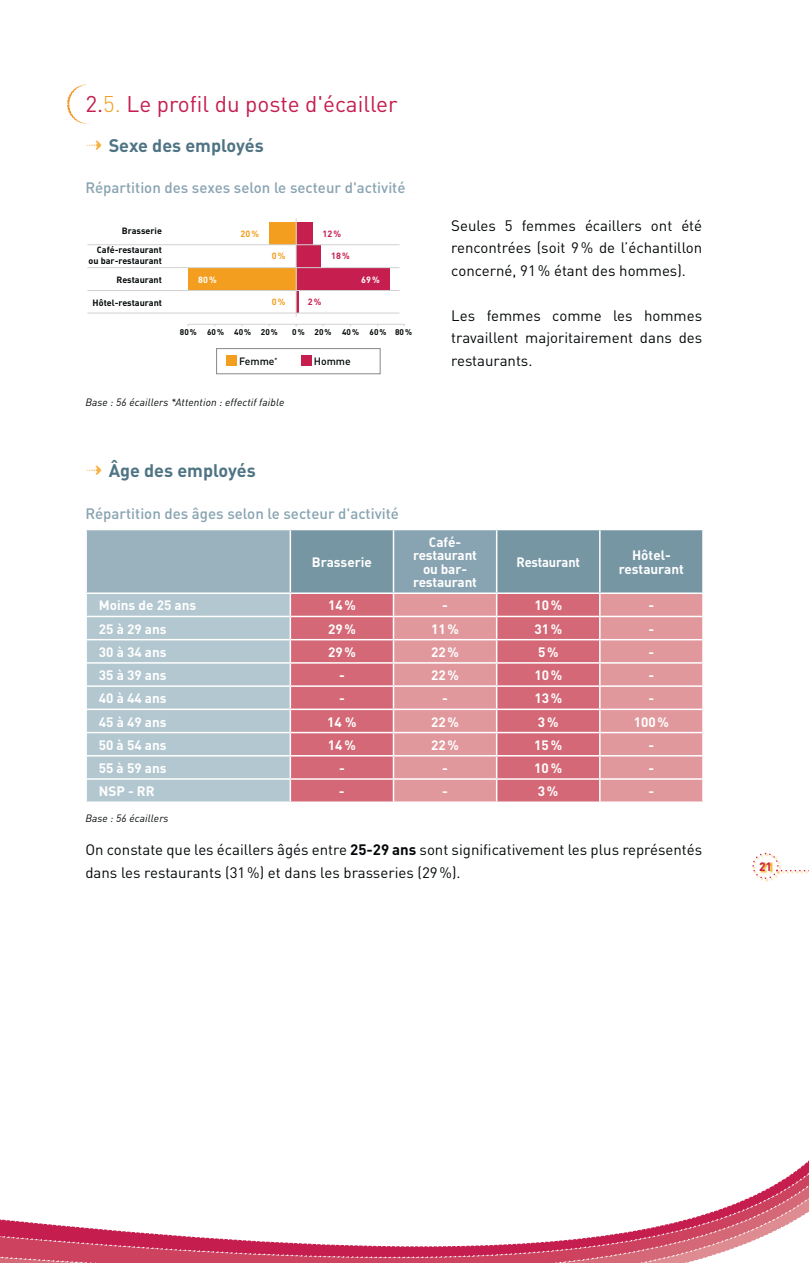
<style>
.page{position:relative;width:809px;height:1263px;background:#fff}
.page>*{position:absolute;margin:0;border:0;box-sizing:border-box;transform-origin:0 0}
.t1{font:22.5px "DIN";color:#c51e4f}
.t2{font:700 18px "DIN";color:#4e7484}
.t3{font:15px/22.5px "DIN";color:#040809}
.t4{font:500 15px "DIN";color:#88a3b1}
.t5{font:700 13.5px/13.5px "DIN";color:#fff;text-align:center}
.t6{font:700 13.5px "DIN";color:#fff;scale:.95 1}
.t7{font:700 12px "DIN";color:#c51e4e}
.t8{font:italic 10.5px "DIN";letter-spacing:.01em;color:#040809}
.t9{font:500 10.5px "DIN";color:#040809}
.t10{font:700 9px/10.8px "DIN";color:#040809;text-align:right}
.t11{font:700 9px "DIN";color:#c51e4f}
.t12{font:700 9px "DIN";color:#f39e1e}
.t13{font:700 9px "DIN";color:#fff}
.t14{font:700 8.25px "DIN";color:#040809}
.t15{font:500 6.15px "DIN";color:#040809}
.s1{font-weight:300;color:#f39e1e}
.s2{font-weight:300;color:#f19520}
.s3{font-family:"Distro II Bats";font-weight:400;color:#f8b03d}
.s4{font-weight:700}
</style>
<div class="page">
<svg style="left:0;top:1161px;width:808px;height:102px"></svg>
<img style="left:761px;top:880px;width:12px;height:2px">
<svg style="left:752px;top:852px;width:57px;height:28px"></svg>
<svg style="left:67px;top:84px;width:24px;height:40px"></svg>
<div style="left:86px;top:530px;width:204px;height:63px;background:#99b2be"></div>
<div style="left:87px;top:594px;width:202px;height:207px;background:#b3c7d0"></div>
<hr style="left:85px;top:530px;width:2px;height:62px;background:#fff">
<hr style="left:289px;top:530px;width:2px;height:62px;background:#fff">
<hr style="left:85px;top:592px;width:205px;height:2px;background:#fff">
<hr style="left:85px;top:616px;width:205px;height:1px;background:#fff">
<hr style="left:85px;top:639px;width:205px;height:1px;background:#fff">
<hr style="left:85px;top:662px;width:308px;height:2px;background:#fff">
<hr style="left:85px;top:685px;width:205px;height:2px;background:#fff">
<hr style="left:85px;top:709px;width:205px;height:1px;background:#fff">
<hr style="left:85px;top:732px;width:205px;height:1px;background:#fff">
<hr style="left:85px;top:755px;width:205px;height:2px;background:#fff">
<hr style="left:85px;top:778px;width:205px;height:2px;background:#fff">
<svg style="left:290px;top:530px;width:413px;height:271px;background:#c78d97"></svg>
<hr style="left:290px;top:592px;width:206px;height:2px;background:#fff">
<div style="left:216px;top:348px;width:164px;height:26px;border:1px solid #87888a"></div>
<div style="left:226px;top:355px;width:10px;height:10px;background:#f39e1e"></div>
<div style="left:301px;top:355px;width:10px;height:10px;background:#c51e4f"></div>
<hr style="left:296px;top:291px;width:3px;height:22px;background:#c51e4f">
<div style="left:296px;top:268px;width:94px;height:22px;background:#c51e4f"></div>
<div style="left:296px;top:245px;width:25px;height:22px;background:#c51e4f"></div>
<div style="left:296px;top:222px;width:17px;height:23px;background:#c51e4f"></div>
<div style="left:269px;top:222px;width:27px;height:23px;background:#f39e1e"></div>
<div style="left:187px;top:268px;width:109px;height:22px;background:#f39e1e"></div>
<hr style="left:87px;top:267px;width:312px;height:1px;background:#d0d1d2">
<hr style="left:87px;top:290px;width:312px;height:1px;background:#d0d1d2">
<hr style="left:87px;top:313px;width:312px;height:1px;background:#d0d1d2">
<hr style="left:87px;top:244px;width:312px;height:1px;background:#d0d1d2">
<hr style="left:188px;top:324px;width:216px;height:1px;background:#d0d1d2">
<hr style="left:296px;top:219px;width:1px;height:98px;background:#d0d1d2">
<h1 class="t1" style="left:85px;top:96px;width:314px">2.<span class="s1">5</span><span class="s2">.</span> Le profil du poste d'écailler</h1>
<p class="t2" style="left:85px;top:139px;width:180px"><span class="s3">n</span> Sexe des employés</p>
<p class="t4" style="left:85px;top:182px;width:321px">Répartition des sexes selon le secteur d'activité</p>
<p class="t10" style="left:122px;top:226px;width:42px">Brasserie</p>
<p class="t10" style="left:89px;top:245px;width:75px">Café-restaurant ou bar-restaurant</p>
<p class="t10" style="left:116px;top:276px;width:47px">Restaurant</p>
<p class="t10" style="left:93px;top:298px;width:71px">Hôtel-restaurant</p>
<p class="t12" style="left:240px;top:231px;width:20px">20 %</p>
<p class="t11" style="left:322px;top:231px;width:20px">12 %</p>
<p class="t12" style="left:272px;top:253px;width:15px">0 %</p>
<p class="t11" style="left:331px;top:253px;width:20px">18 %</p>
<p class="t13" style="left:198px;top:277px;width:20px">80 %</p>
<p class="t13" style="left:361px;top:277px;width:20px">69 %</p>
<p class="t12" style="left:272px;top:298px;width:15px">0 %</p>
<p class="t11" style="left:308px;top:298px;width:15px">2 %</p>
<p class="t14" style="left:180px;top:329px;width:18px">80 %</p>
<p class="t14" style="left:314px;top:329px;width:18px">20 %</p>
<p class="t14" style="left:207px;top:329px;width:46px">60 % 40 %</p>
<p class="t14" style="left:369px;top:329px;width:18px">60 %</p>
<p class="t14" style="left:261px;top:329px;width:18px">20 %</p>
<p class="t14" style="left:292px;top:329px;width:14px">0 %</p>
<p class="t14" style="left:395px;top:329px;width:18px">80 %</p>
<p class="t14" style="left:342px;top:329px;width:18px">40 %</p>
<p class="t3" style="left:451px;top:216px;width:252px;text-align:justify">Seules 5 femmes écaillers ont été rencontrées (soit 9 % de l’échantillon concerné, 91 % étant des hommes).</p>
<p class="t3" style="left:451px;top:306px;width:252px">Les femmes comme les hommes travaillent majoritairement dans des</p>
<p class="t9" style="left:239px;top:358px;width:37px">Femme</p>
<p class="t3" style="left:451px;top:351px;width:83px">restaurants.</p>
<p class="t15" style="left:274px;top:357px;width:4px">*</p>
<p class="t9" style="left:314px;top:358px;width:38px">Homme</p>
<p class="t8" style="left:85px;top:399px;width:200px">Base : 56 écaillers *Attention : effectif faible</p>
<p class="t2" style="left:85px;top:464px;width:172px"><span class="s3">n</span> Âge des employés</p>
<p class="t4" style="left:85px;top:508px;width:315px">Répartition des âges selon le secteur d'activité</p>
<p class="t5" style="left:312px;top:557px;width:62px">Brasserie</p>
<p class="t5" style="left:413px;top:536px;width:65px">Café&shy;restaurant ou bar&shy;restaurant</p>
<p class="t6" style="left:516px;top:557px;width:69px">Restaurant</p>
<p class="t5" style="left:619px;top:550px;width:67px">Hôtel&shy;restaurant</p>
<p class="t5" style="left:99px;top:600px;width:99px">Moins de 25 ans</p>
<p class="t5" style="left:328px;top:600px;width:29px">14 %</p>
<p class="t5" style="left:442px;top:600px;width:7px">-</p>
<p class="t5" style="left:534px;top:600px;width:29px">10 %</p>
<p class="t5" style="left:648px;top:600px;width:7px">-</p>
<p class="t5" style="left:99px;top:623px;width:69px">25 à 29 ans</p>
<p class="t5" style="left:328px;top:623px;width:29px">29 %</p>
<p class="t5" style="left:431px;top:623px;width:29px">11 %</p>
<p class="t5" style="left:534px;top:623px;width:29px">31 %</p>
<p class="t5" style="left:648px;top:623px;width:7px">-</p>
<p class="t5" style="left:99px;top:646px;width:69px">30 à 34 ans</p>
<p class="t5" style="left:328px;top:646px;width:29px">29 %</p>
<p class="t5" style="left:431px;top:646px;width:29px">22 %</p>
<p class="t5" style="left:538px;top:646px;width:22px">5 %</p>
<p class="t5" style="left:648px;top:646px;width:7px">-</p>
<p class="t5" style="left:99px;top:670px;width:69px">35 à 39 ans</p>
<p class="t5" style="left:339px;top:670px;width:7px">-</p>
<p class="t5" style="left:431px;top:670px;width:29px">22 %</p>
<p class="t5" style="left:534px;top:670px;width:29px">10 %</p>
<p class="t5" style="left:648px;top:670px;width:7px">-</p>
<p class="t5" style="left:99px;top:693px;width:69px">40 à 44 ans</p>
<p class="t5" style="left:339px;top:693px;width:7px">-</p>
<p class="t5" style="left:442px;top:693px;width:7px">-</p>
<p class="t5" style="left:534px;top:693px;width:29px">13 %</p>
<p class="t5" style="left:648px;top:693px;width:7px">-</p>
<p class="t5" style="left:99px;top:716px;width:69px">45 à 49 ans</p>
<p class="t5" style="left:327px;top:716px;width:31px">14 %</p>
<p class="t5" style="left:431px;top:716px;width:29px">22 %</p>
<p class="t5" style="left:538px;top:716px;width:22px">3 %</p>
<p class="t5" style="left:633px;top:716px;width:37px">100 %</p>
<p class="t5" style="left:99px;top:739px;width:69px">50 à 54 ans</p>
<p class="t5" style="left:328px;top:739px;width:29px">14 %</p>
<p class="t5" style="left:431px;top:739px;width:29px">22 %</p>
<p class="t5" style="left:534px;top:739px;width:29px">15 %</p>
<p class="t5" style="left:648px;top:739px;width:7px">-</p>
<p class="t5" style="left:99px;top:763px;width:69px">55 à 59 ans</p>
<p class="t5" style="left:339px;top:763px;width:7px">-</p>
<p class="t5" style="left:442px;top:763px;width:7px">-</p>
<p class="t5" style="left:534px;top:763px;width:29px">10 %</p>
<p class="t5" style="left:648px;top:763px;width:7px">-</p>
<p class="t5" style="left:99px;top:786px;width:57px">NSP - RR</p>
<p class="t5" style="left:339px;top:786px;width:7px">-</p>
<p class="t5" style="left:442px;top:786px;width:7px">-</p>
<p class="t5" style="left:538px;top:786px;width:22px">3 %</p>
<p class="t5" style="left:648px;top:786px;width:7px">-</p>
<p class="t8" style="left:85px;top:814px;width:85px">Base : 56 écaillers</p>
<p class="t3" style="left:85px;top:840px;width:618px">On constate que les écaillers âgés entre <span class="s4">25-29 ans</span> sont significativement les plus représentés dans les restaurants (31 %) et dans les brasseries (29 %).</p>
<p class="t7" style="left:759px;top:862px;width:15px">21</p>
</div>
